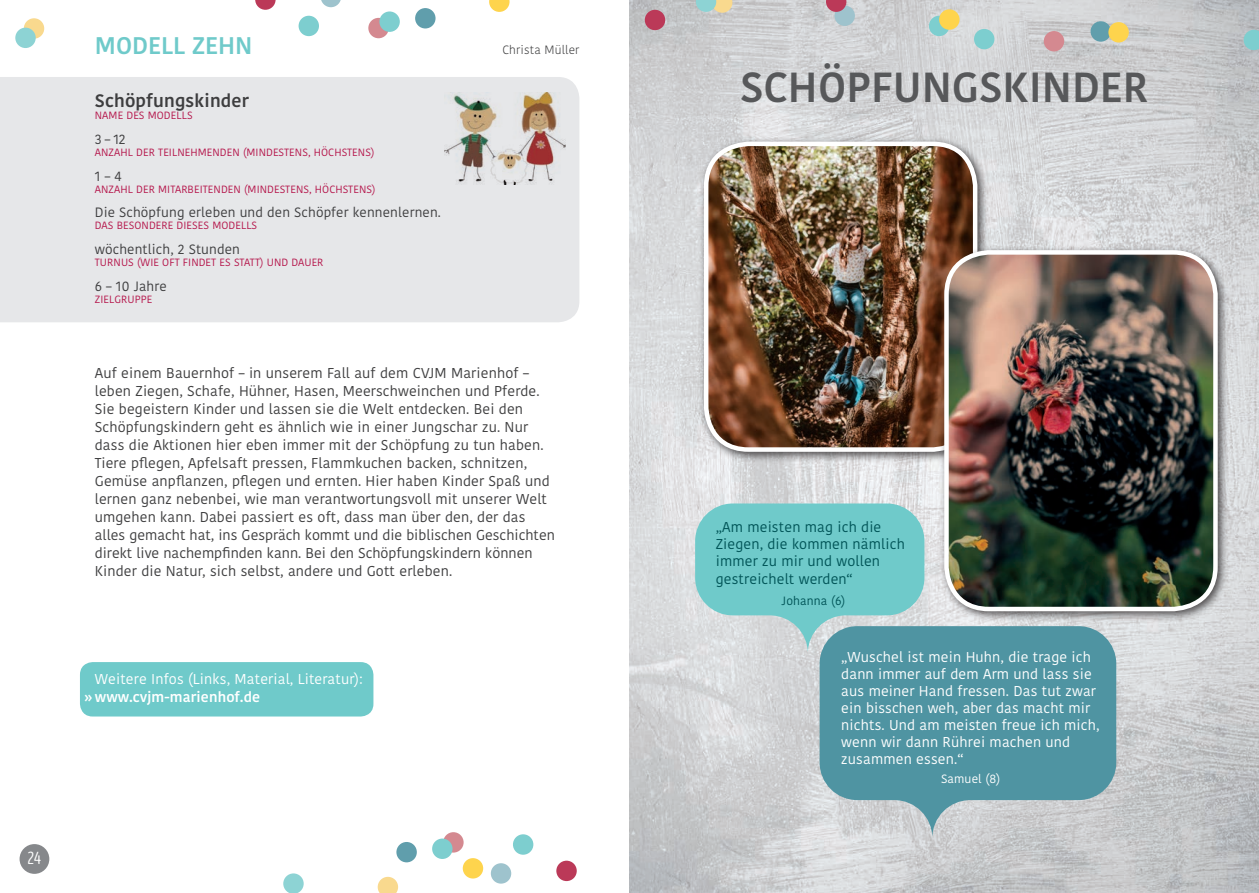
<style>
.page{position:relative;width:1259px;height:893px;background:#fff}
.page>*{position:absolute;margin:0;border:0;box-sizing:border-box;transform-origin:0 0}
.t1{font:600 41.85px "Kohinoor Devanagari";color:#57585a}
.t2{font:600 24px "Kohinoor Devanagari";color:#6fcaca}
.t3{font:600 18px "Kohinoor Devanagari";letter-spacing:.01em;color:#3e3e3f}
.t4{font:18px "Intro Head R Base";color:#fff}
.t5{font:14.25px/18px "Kohinoor Devanagari";letter-spacing:.01em;color:#3e3e3f}
.t6{font:14.25px/17.1px "Kohinoor Devanagari";letter-spacing:.01em;color:#fff}
.t7{font:14.25px/17.1px "Kohinoor Devanagari";letter-spacing:.01em;color:#005457}
.t8{font:600 14.25px "Kohinoor Devanagari";letter-spacing:.01em;color:#fff}
.t9{font:13.5px "Kohinoor Devanagari";letter-spacing:.01em;color:#3e3e3f}
.t10{font:300 12px "Kohinoor Devanagari";letter-spacing:.01em;color:#3e3e3f}
.t11{font:12px "Kohinoor Devanagari";letter-spacing:.01em;color:#005457}
.t12{font:12px "Kohinoor Devanagari";letter-spacing:.01em;color:#fff}
.t13{font:10.5px "Kohinoor Devanagari";letter-spacing:.01em;color:#b5164b}
</style>
<div class="page">
<div style="left:20px;top:844px;width:29px;height:30px;background:#808285;border-radius:50%"></div>
<div style="left:0;top:77px;width:579px;height:245px;background:#e6e7e9"></div>
<div style="left:80px;top:662px;width:293px;height:54px;background:#6fcaca;border-radius:13px"></div>
<img style="left:629px;top:0;width:630px;height:893px">
<div style="left:443px;top:832px;width:20px;height:21px;background:#d48990;border-radius:50%"></div>
<div style="left:491px;top:863px;width:20px;height:21px;background:#9ec3cd;border-radius:50%"></div>
<svg style="left:378px;top:877px;width:20px;height:16px"></svg>
<div style="left:513px;top:834px;width:20px;height:21px;background:#7dcecf;border-radius:50%"></div>
<div style="left:432px;top:838px;width:20px;height:21px;background:#7dcecf;border-radius:50%"></div>
<div style="left:556px;top:861px;width:21px;height:20px;background:#bb3958;border-radius:50%"></div>
<div style="left:396px;top:842px;width:21px;height:20px;background:#609eac;border-radius:50%"></div>
<div style="left:463px;top:858px;width:20px;height:20px;background:#fed44d;border-radius:50%"></div>
<div style="left:283px;top:873px;width:21px;height:20px;background:#8dd3d4;border-radius:50%"></div>
<div style="left:368px;top:18px;width:21px;height:20px;background:#d48990;border-radius:50%"></div>
<svg style="left:321px;top:0;width:20px;height:7px"></svg>
<div style="left:24px;top:18px;width:20px;height:21px;background:#f9d98e;border-radius:50%"></div>
<div style="left:298px;top:16px;width:21px;height:20px;background:#7dcecf;border-radius:50%"></div>
<div style="left:379px;top:11px;width:21px;height:21px;background:#7dcecf;border-radius:50%"></div>
<svg style="left:255px;top:0;width:21px;height:10px"></svg>
<div style="left:415px;top:8px;width:20px;height:20px;background:#609eac;border-radius:50%"></div>
<svg style="left:489px;top:0;width:20px;height:12px"></svg>
<div style="left:15px;top:28px;width:21px;height:20px;background:#8dd3d4;border-radius:50%"></div>
<div style="left:1043px;top:31px;width:21px;height:20px;background:#d48990;border-radius:50%"></div>
<div style="left:834px;top:6px;width:21px;height:20px;background:#9ec3cd;border-radius:50%"></div>
<div style="left:974px;top:29px;width:20px;height:20px;background:#7dcecf;border-radius:50%"></div>
<div style="left:929px;top:16px;width:20px;height:20px;background:#7dcecf;border-radius:50%"></div>
<svg style="left:826px;top:0;width:20px;height:12px"></svg>
<div style="left:1090px;top:21px;width:21px;height:21px;background:#609eac;border-radius:50%"></div>
<div style="left:939px;top:9px;width:20px;height:21px;background:#fed44d;border-radius:50%"></div>
<svg style="left:696px;top:0;width:36px;height:13px"></svg>
<div style="left:645px;top:10px;width:20px;height:20px;background:#bb3958;border-radius:50%"></div>
<div style="left:1108px;top:22px;width:20px;height:21px;background:#fed44d;border-radius:50%"></div>
<svg style="left:1243px;top:30px;width:16px;height:20px"></svg>
<div style="left:698px;top:136px;width:290px;height:327px;background:#231f20;opacity:.75"></div>
<img style="left:706px;top:144px;width:269px;height:306px">
<div style="left:704px;top:142px;width:273px;height:310px;border:4px solid #fff;border-radius:43px"></div>
<svg style="left:695px;top:503px;width:229px;height:150px;background:#85cdce"></svg>
<svg style="left:819px;top:626px;width:297px;height:212px;background:#689fab"></svg>
<img style="left:445px;top:93px;width:121px;height:91px">
<div style="left:939px;top:245px;width:290px;height:377px;background:#231f20;opacity:.75"></div>
<img style="left:946px;top:252px;width:269px;height:357px">
<div style="left:944px;top:250px;width:273px;height:361px;border:4px solid #fff;border-radius:43px"></div>
<h2 class="t2" style="left:95px;top:32px;width:159px">Modell ZEHN</h2>
<p class="t3" style="left:95px;top:90px;width:156px">Schöpfungskinder</p>
<p class="t13" style="left:95px;top:109px;width:16px">Name</p>
<p class="t13" style="left:126px;top:109px;width:7px">des</p>
<p class="t13" style="left:148px;top:109px;width:16px">Modells</p>
<p class="t9" style="left:95px;top:131px;width:32px">3 – 12</p>
<p class="t13" style="left:95px;top:146px;width:14px">Anzahl</p>
<p class="t13" style="left:136px;top:146px;width:7px">der</p>
<p class="t13" style="left:158px;top:146px;width:13px">Teilnehmenden</p>
<p class="t13" style="left:243px;top:146px;width:20px">(Mindestens</p>
<p class="t13" style="left:308px;top:146px;width:28px">, höchstens</p>
<p class="t13" style="left:371px;top:146px;width:5px">)</p>
<p class="t9" style="left:95px;top:168px;width:28px">1 – 4</p>
<p class="t13" style="left:95px;top:183px;width:14px">Anzahl</p>
<p class="t13" style="left:136px;top:183px;width:7px">der</p>
<p class="t13" style="left:158px;top:183px;width:16px">Mitarbeitenden</p>
<p class="t13" style="left:244px;top:183px;width:11px">(mindestens</p>
<p class="t13" style="left:309px;top:183px;width:28px">, höchstens</p>
<p class="t13" style="left:372px;top:183px;width:5px">)</p>
<p class="t9" style="left:95px;top:205px;width:347px">Die Schöpfung erleben und den Schöpfer kennenlernen.</p>
<p class="t13" style="left:95px;top:219px;width:36px">Das Besondere</p>
<p class="t13" style="left:177px;top:219px;width:7px">dieses</p>
<p class="t13" style="left:212px;top:219px;width:16px">Modells</p>
<p class="t9" style="left:95px;top:241px;width:147px">wöchentlich, 2 Stunden</p>
<p class="t13" style="left:95px;top:256px;width:13px">Turnus</p>
<p class="t13" style="left:137px;top:256px;width:11px">(wie</p>
<p class="t13" style="left:162px;top:256px;width:7px">oft</p>
<p class="t13" style="left:183px;top:256px;width:7px">findet</p>
<p class="t13" style="left:219px;top:256px;width:21px">es statt</p>
<p class="t13" style="left:260px;top:256px;width:15px">) und</p>
<p class="t13" style="left:291px;top:256px;width:14px">Dauer</p>
<p class="t9" style="left:95px;top:278px;width:74px">6 – 10 Jahre</p>
<p class="t13" style="left:95px;top:293px;width:13px">Zielgruppe</p>
<p class="t10" style="left:502px;top:43px;width:78px">Christa Müller</p>
<p class="t5" style="left:95px;top:364px;width:461px">Auf einem Bauernhof – in unserem Fall auf dem CVJM Marienhof – leben Ziegen, Schafe, Hühner, Hasen, Meerschweinchen und Pferde.<br>Sie begeistern Kinder und lassen sie die Welt entdecken. Bei den Schöpfungskindern geht es ähnlich wie in einer Jungschar zu. Nur dass die Aktionen hier eben immer mit der Schöpfung zu tun haben.<br>Tiere pflegen, Apfelsaft pressen, Flammkuchen backen, schnitzen, Gemüse anpflanzen, pflegen und ernten. Hier haben Kinder Spaß und lernen ganz nebenbei, wie man verantwortungsvoll mit unserer Welt umgehen kann. Dabei passiert es oft, dass man über den, der das alles gemacht hat, ins Gespräch kommt und die biblischen Geschichten direkt live nachempfinden kann. Bei den Schöpfungskindern können Kinder die Natur, sich selbst, andere und Gott erleben.</p>
<p class="t6" style="left:95px;top:671px;width:269px">Weitere Infos (Links, Material, Literatur):</p>
<p class="t8" style="left:85px;top:689px;width:177px">»www.cvjm-marienhof.de</p>
<p class="t4" style="left:28px;top:848px;width:15px">24</p>
<h1 class="t1" style="left:740px;top:63px;width:410px">Schöpfungskin der</h1>
<p class="t7" style="left:716px;top:519px;width:191px">„Am meisten mag ich die<br>Ziegen, die kommen nämlich immer zu mir und wollen gestreichelt werden“</p>
<p class="t11" style="left:781px;top:594px;width:65px">Johanna (6)</p>
<p class="t6" style="left:841px;top:648px;width:260px">„Wuschel ist mein Huhn, die trage ich dann immer auf dem Arm und lass sie aus meiner Hand fressen. Das tut zwar ein bisschen weh, aber das macht mir nichts. Und am meisten freue ich mich, wenn wir dann Rührei machen und zusammen essen.“</p>
<p class="t12" style="left:941px;top:772px;width:61px">Samuel (8)</p>
</div>
